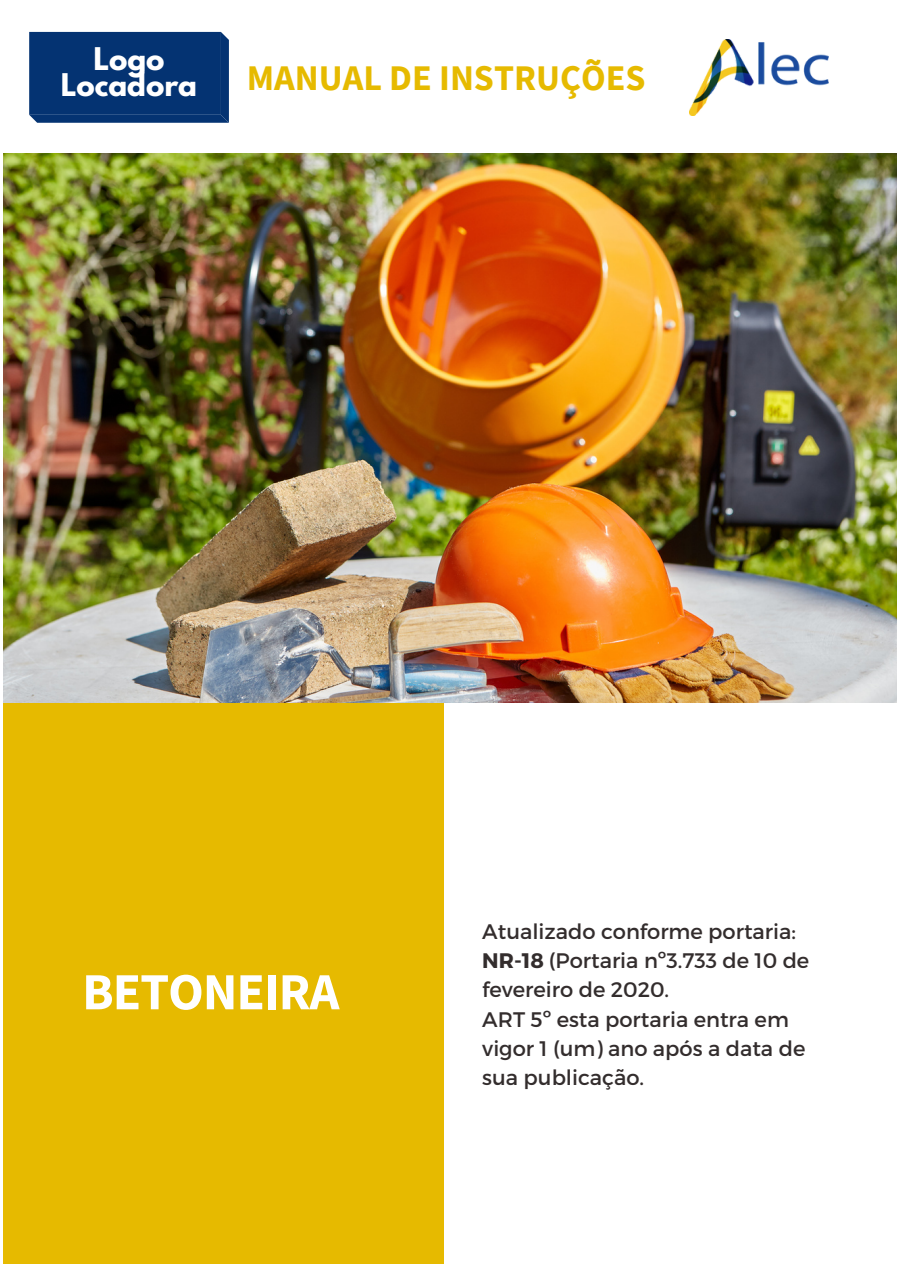
<style>
.page{position:relative;width:897px;height:1264px;background:#fff}
.page>*{position:absolute;margin:0;border:0;box-sizing:border-box;transform-origin:0 0}
.t1{font:700 52.2px "Source Sans Pro";letter-spacing:-.02em;color:#fff}
.t2{font:700 36px "Source Sans Pro";color:#e6ba00}
.t3{font:700 27.75px/26px "League Spartan";color:#fff;text-align:center}
.t4{font:21px/29.2px "Montserrat";color:#332d2d}
.s1{font-weight:700}
</style>
<div class="page">
<div style="left:3px;top:702px;width:440px;height:561px;background:#e6ba00"></div>
<img style="left:689px;top:39px;width:140px;height:77px">
<img style="left:3px;top:153px;width:894px;height:549px">
<div style="left:29px;top:32px;width:200px;height:91px;background:#043372"></div>
<p class="t3" style="left:61px;top:49px;width:138px">Logo<br>Locadora</p>
<p class="t2" style="left:247px;top:54px;width:400px">MANUAL DE INSTRUÇÕES</p>
<p class="t1" style="left:82px;top:957px;width:259px">BETONEIRA</p>
<p class="t4" style="left:482px;top:915px;width:328px">Atualizado conforme portaria:<br><span class="s1">NR-18</span> (Portaria nº3.733 de 10 de fevereiro de 2020.</p>
<p class="t4" style="left:482px;top:1003px;width:324px">ART 5º esta portaria entra em vigor 1 (um) ano após a data de sua publicação.</p>
</div>
